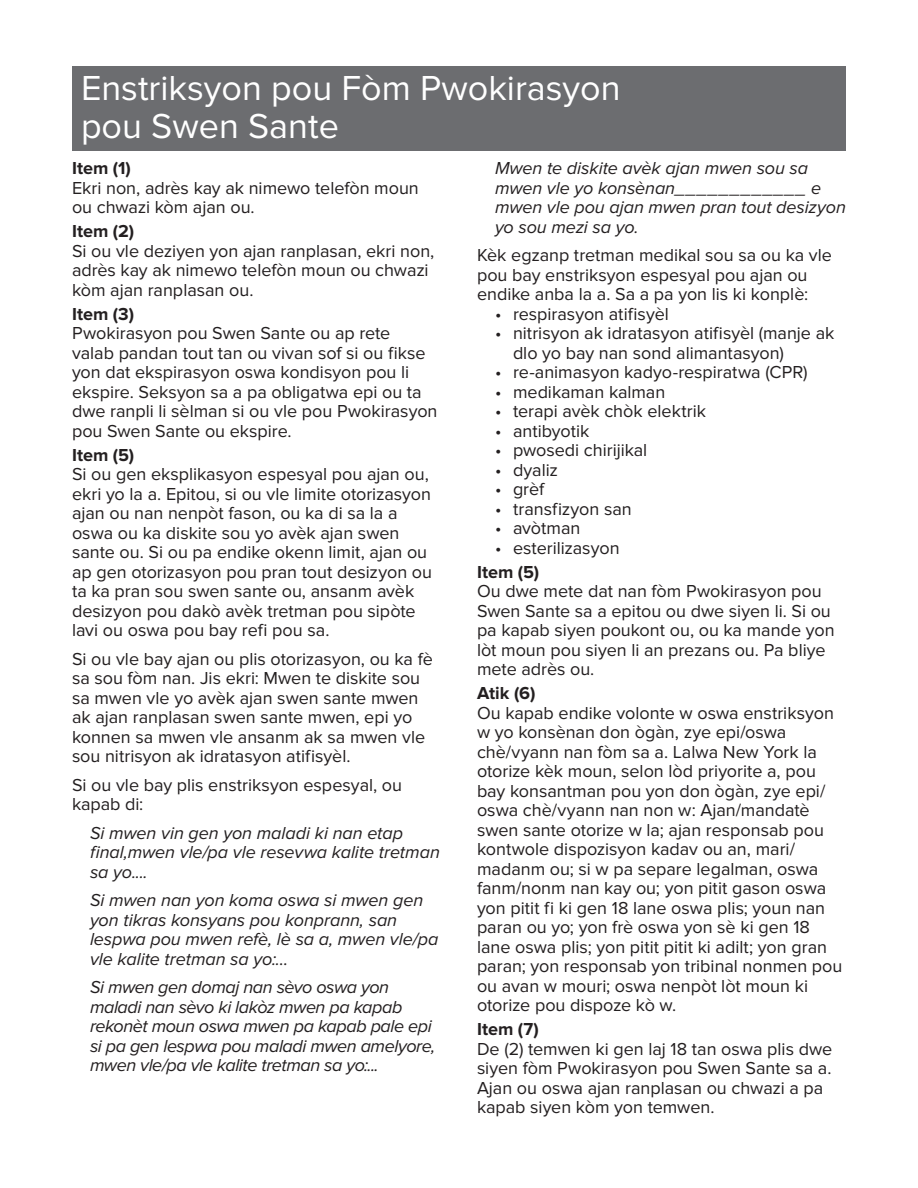
<style>
.page{position:relative;width:918px;height:1188px;background:#fff}
.page>*{position:absolute;margin:0;border:0;box-sizing:border-box;transform-origin:0 0}
.head_a{font:36px/37.5px "Proxima Nova";color:#fff}
.body_text{font:18px/19.5px "Proxima Nova";color:#231f20}
.body_text-2{font:italic 18px/19.5px "Proxima Nova";letter-spacing:-.01em;color:#231f20}
.hanging_indent{font:18px/19.5px "Proxima Nova";color:#231f20}
.body_text-3{font:700 18px "Proxima Nova";color:#231f20}
</style>
<div class="page">
<div style="left:72px;top:66px;width:774px;height:84px;background:#6c6d70"></div>
<p class="head_a" style="left:81px;top:70px;width:541px">Enstriksyon pou Fòm Pwokirasyon pou Swen Sante</p>
<p class="body_text-3" style="left:72px;top:160px;width:60px">Item (1)</p>
<p class="body_text" style="left:72px;top:178px;width:348px">Ekri non, adrès kay ak nimewo telefòn moun ou chwazi kòm ajan ou.</p>
<p class="body_text-3" style="left:72px;top:223px;width:64px">Item (2)</p>
<p class="body_text" style="left:72px;top:241px;width:364px">Si ou vle deziyen yon ajan ranplasan, ekri non, adrès kay ak nimewo telefòn moun ou chwazi kòm ajan ranplasan ou.</p>
<p class="body_text-3" style="left:72px;top:306px;width:64px">Item (3)</p>
<p class="body_text" style="left:72px;top:324px;width:367px">Pwokirasyon pou Swen Sante ou ap rete<br>valab pandan tout tan ou vivan sof si ou fikse yon dat ekspirasyon oswa kondisyon pou li ekspire. Seksyon sa a pa obligatwa epi ou ta dwe ranpli li sèlman si ou vle pou Pwokirasyon pou Swen Sante ou ekspire.</p>
<p class="body_text-3" style="left:72px;top:447px;width:64px">Item (5)</p>
<p class="body_text" style="left:72px;top:465px;width:362px">Si ou gen eksplikasyon espesyal pou ajan ou, ekri yo la a. Epitou, si ou vle limite otorizasyon ajan ou nan nenpòt fason, ou ka di sa la a oswa ou ka diskite sou yo avèk ajan swen sante ou. Si ou pa endike okenn limit, ajan ou ap gen otorizasyon pou pran tout desizyon ou ta ka pran sou swen sante ou, ansanm avèk desizyon pou dakò avèk tretman pou sipòte lavi ou oswa pou bay refi pou sa.</p>
<p class="body_text" style="left:72px;top:649px;width:362px">Si ou vle bay ajan ou plis otorizasyon, ou ka fè sa sou fòm nan. Jis ekri: Mwen te diskite sou sa mwen vle yo avèk ajan swen sante mwen ak ajan ranplasan swen sante mwen, epi yo konnen sa mwen vle ansanm ak sa mwen vle sou nitrisyon ak idratasyon atifisyèl.</p>
<p class="body_text" style="left:72px;top:775px;width:332px">Si ou vle bay plis enstriksyon espesyal, ou kapab di:</p>
<p class="body_text-2" style="left:90px;top:823px;width:351px">Si mwen vin gen yon maladi ki nan etap final,mwen vle/pa vle resevwa kalite tretman sa yo....</p>
<p class="body_text-2" style="left:90px;top:891px;width:350px">Si mwen nan yon koma oswa si mwen gen yon tikras konsyans pou konprann, san lespwa pou mwen refè, lè sa a, mwen vle/pa vle kalite tretman sa yo:…</p>
<p class="body_text-2" style="left:90px;top:978px;width:347px">Si mwen gen domaj nan sèvo oswa yon maladi nan sèvo ki lakòz mwen pa kapab rekonèt moun oswa mwen pa kapab pale epi si pa gen lespwa pou maladi mwen amelyore, mwen vle/pa vle kalite tretman sa yo:...</p>
<p class="body_text-2" style="left:495px;top:159px;width:352px">Mwen te diskite avèk ajan mwen sou sa mwen vle yo konsènan____________ e mwen vle pou ajan mwen pran tout desizyon yo sou mezi sa yo.</p>
<p class="body_text" style="left:477px;top:246px;width:357px">Kèk egzanp tretman medikal sou sa ou ka vle pou bay enstriksyon espesyal pou ajan ou endike anba la a. Sa a pa yon lis ki konplè:</p>
<p class="hanging_indent" style="left:495px;top:304px;width:175px">• respirasyon atifisyèl</p>
<p class="hanging_indent" style="left:513px;top:324px;width:323px;text-indent:-18px">• nitrisyon ak idratasyon atifisyèl (manje ak dlo yo bay nan sond alimantasyon)</p>
<p class="hanging_indent" style="left:495px;top:363px;width:314px">• re-animasyon kadyo-respiratwa (CPR)</p>
<p class="hanging_indent" style="left:495px;top:382px;width:172px">• medikaman kalman</p>
<p class="hanging_indent" style="left:495px;top:402px;width:213px">• terapi avèk chòk elektrik</p>
<p class="hanging_indent" style="left:495px;top:421px;width:96px">• antibyotik</p>
<p class="hanging_indent" style="left:495px;top:441px;width:154px">• pwosedi chirijikal</p>
<p class="hanging_indent" style="left:495px;top:460px;width:64px">• dyaliz</p>
<p class="hanging_indent" style="left:495px;top:480px;width:51px">• grèf</p>
<p class="hanging_indent" style="left:495px;top:499px;width:138px">• transfizyon san</p>
<p class="hanging_indent" style="left:495px;top:519px;width:87px">• avòtman</p>
<p class="hanging_indent" style="left:495px;top:538px;width:126px">• esterilizasyon</p>
<p class="body_text-3" style="left:477px;top:564px;width:64px">Item (5)</p>
<p class="body_text" style="left:477px;top:582px;width:359px">Ou dwe mete dat nan fòm Pwokirasyon pou Swen Sante sa a epitou ou dwe siyen li. Si ou pa kapab siyen poukont ou, ou ka mande yon lòt moun pou siyen li an prezans ou. Pa bliye mete adrès ou.</p>
<p class="body_text-3" style="left:477px;top:685px;width:60px">Atik (6)</p>
<p class="body_text" style="left:477px;top:703px;width:367px">Ou kapab endike volonte w oswa enstriksyon w yo konsènan don ògàn, zye epi/oswa chè/vyann nan fòm sa a. Lalwa New York la otorize kèk moun, selon lòd priyorite a, pou bay konsantman pou yon don ògàn, zye epi/ oswa chè/vyann nan non w: Ajan/mandatè swen sante otorize w la; ajan responsab pou kontwole dispozisyon kadav ou an, mari/ madanm ou; si w pa separe legalman, oswa fanm/nonm nan kay ou; yon pitit gason oswa yon pitit fi ki gen 18 lane oswa plis; youn nan paran ou yo; yon frè oswa yon sè ki gen 18 lane oswa plis; yon pitit pitit ki adilt; yon gran paran; yon responsab yon tribinal nonmen pou ou avan w mouri; oswa nenpòt lòt moun ki otorize pou dispoze kò w.</p>
<p class="body_text-3" style="left:477px;top:1021px;width:63px">Item (7)</p>
<p class="body_text" style="left:477px;top:1039px;width:357px">De (2) temwen ki gen laj 18 tan oswa plis dwe siyen fòm Pwokirasyon pou Swen Sante sa a.<br>Ajan ou oswa ajan ranplasan ou chwazi a pa kapab siyen kòm yon temwen.</p>
</div>
